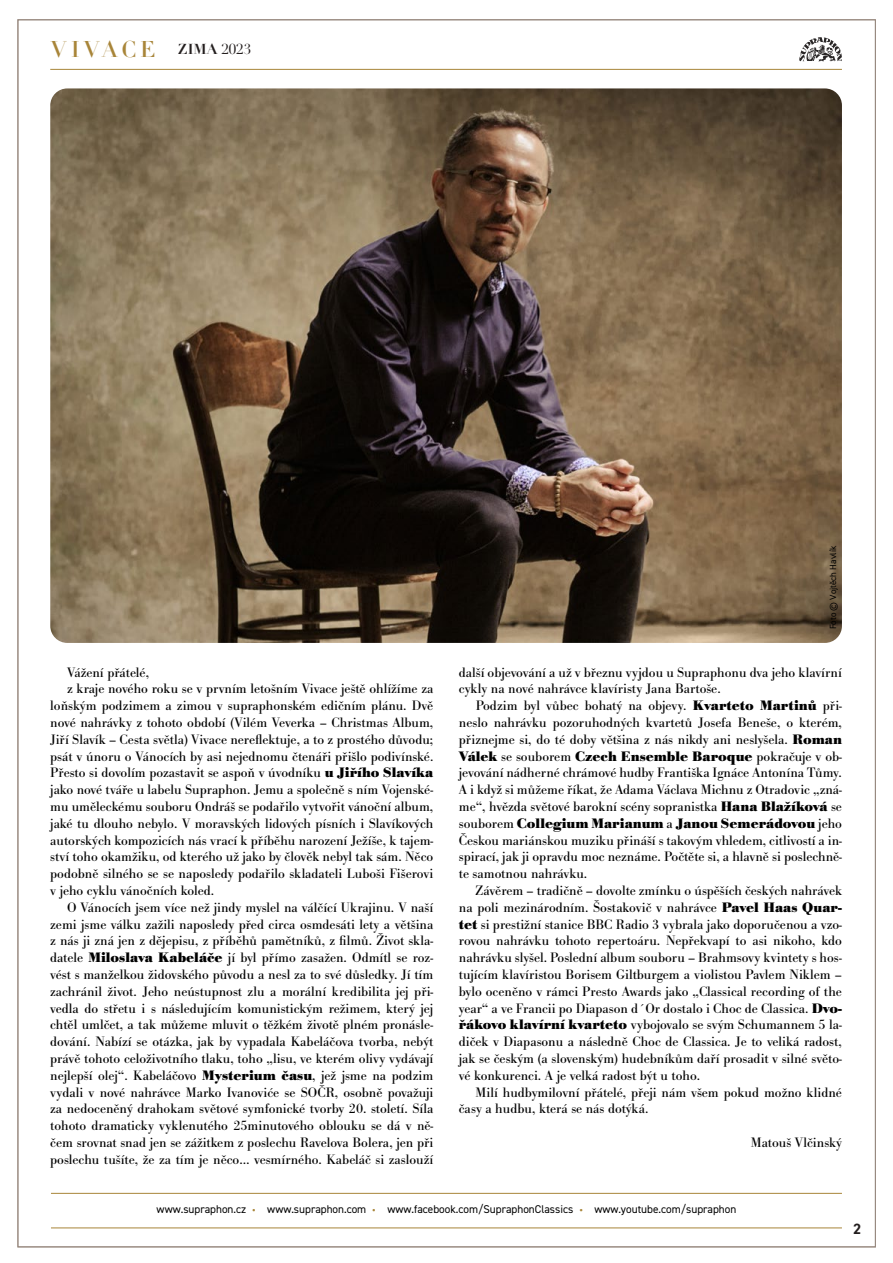
<style>
.page{position:relative;width:893px;height:1263px;background:#fff}
.page>*{position:absolute;margin:0;border:0;box-sizing:border-box;transform-origin:0 0}
.t1{font:22.5px "Didot LT Pro Headline";letter-spacing:.175em;color:#a88539}
.t2{font:700 15px "DIN2014";color:#231e1e}
.t3{font:14.25px/16.8px "Bodoni URW";color:#000}
.t4{font:11.25px "DIN2014";color:#000}
.t5{font:9px "DIN2014";color:#000}
.s1{font-family:"Didot LT Pro";font-weight:700;font-size:14.25px;color:#231e1e}
.s2{font-family:"Didot LT Pro";font-size:14.25px;color:#231e1e}
.s3{font-weight:700}
.s4{font-size:14.25px;color:#a88539}
</style>
<div class="page">
<hr style="left:50px;top:69px;width:792px;height:1px;background:#a88539">
<hr style="left:51px;top:1228px;width:791px;height:1px;background:#a88539">
<svg style="left:799px;top:37px;width:43px;height:25px"></svg>
<hr style="left:51px;top:1193px;width:791px;height:1px;background:#a88539">
<img style="left:50px;top:88px;width:792px;height:555px">
<h1 class="t1" style="left:51px;top:35px;width:202px">VIVACE <span class="s1">ZIMA</span> <span class="s2">2023</span></h1>
<p class="t5" style="left:827px;top:629px;width:85px;rotate:-90deg">Foto © Vojtěch Havlík</p>
<p class="t3" style="left:67px;top:663px;width:84px">Vážení přátelé,</p>
<p class="t3" style="left:67px;top:680px;width:368px">z kraje nového roku se v prvním letošním Vivace ještě ohlížíme za</p>
<p class="t3" style="left:50px;top:697px;width:385px">loňským podzimem a zimou v supraphonském edičním plánu. Dvě</p>
<p class="t3" style="left:50px;top:714px;width:385px">nové nahrávky z tohoto období (Vilém Veverka – Christmas Album,</p>
<p class="t3" style="left:50px;top:731px;width:385px">Jiří Slavík – Cesta světla) Vivace nereflektuje, a to z prostého důvodu;</p>
<p class="t3" style="left:50px;top:747px;width:385px">psát v únoru o Vánocích by asi nejednomu čtenáři přišlo podivínské.</p>
<p class="t3" style="left:50px;top:764px;width:385px">Přesto si dovolím pozastavit se aspoň v úvodníku <span class="s3">u Jiřího Slavíka</span></p>
<p class="t3" style="left:50px;top:781px;width:385px">jako nové tváře u labelu Supraphon. Jemu a společně s ním Vojenské-</p>
<p class="t3" style="left:50px;top:798px;width:385px">mu uměleckému souboru Ondráš se podařilo vytvořit vánoční album,</p>
<p class="t3" style="left:50px;top:815px;width:385px">jaké tu dlouho nebylo. V moravských lidových písních i Slavíkových</p>
<p class="t3" style="left:50px;top:831px;width:385px">autorských kompozicích nás vrací k příběhu narození Ježíše, k tajem-</p>
<p class="t3" style="left:50px;top:848px;width:385px">ství toho okamžiku, od kterého už jako by člověk nebyl tak sám. Něco</p>
<p class="t3" style="left:50px;top:865px;width:385px">podobně silného se se naposledy podařilo skladateli Luboši Fišerovi</p>
<p class="t3" style="left:50px;top:882px;width:166px">v jeho cyklu vánočních koled.</p>
<p class="t3" style="left:67px;top:899px;width:368px">O Vánocích jsem více než jindy myslel na válčící Ukrajinu. V naší</p>
<p class="t3" style="left:50px;top:915px;width:385px">zemi jsme válku zažili naposledy před circa osmdesáti lety a většina</p>
<p class="t3" style="left:50px;top:932px;width:385px">z nás ji zná jen z dějepisu, z příběhů pamětníků, z filmů. Život skla-</p>
<p class="t3" style="left:50px;top:949px;width:385px">datele <span class="s3">Miloslava Kabeláče</span> jí byl přímo zasažen. Odmítl se roz-</p>
<p class="t3" style="left:50px;top:966px;width:385px">vést s manželkou židovského původu a nesl za to své důsledky. Jí tím</p>
<p class="t3" style="left:50px;top:983px;width:385px">zachránil život. Jeho neústupnost zlu a morální kredibilita jej při-</p>
<p class="t3" style="left:50px;top:999px;width:385px">vedla do střetu i s následujícím komunistickým režimem, který jej</p>
<p class="t3" style="left:50px;top:1016px;width:385px">chtěl umlčet, a tak můžeme mluvit o těžkém životě plném pronásle-</p>
<p class="t3" style="left:50px;top:1033px;width:385px">dování. Nabízí se otázka, jak by vypadala Kabeláčova tvorba, nebýt</p>
<p class="t3" style="left:50px;top:1050px;width:385px">právě tohoto celoživotního tlaku, toho „lisu, ve kterém olivy vydávají</p>
<p class="t3" style="left:50px;top:1067px;width:385px">nejlepší olej“. Kabeláčovo <span class="s3">Mysterium času</span>, jež jsme na podzim</p>
<p class="t3" style="left:50px;top:1083px;width:385px">vydali v nové nahrávce Marko Ivanoviće se SOČR, osobně považuji</p>
<p class="t3" style="left:50px;top:1100px;width:385px">za nedoceněný drahokam světové symfonické tvorby 20. století. Síla</p>
<p class="t3" style="left:50px;top:1117px;width:385px">tohoto dramaticky vyklenutého 25minutového oblouku se dá v ně-</p>
<p class="t3" style="left:50px;top:1134px;width:385px">čem srovnat snad jen se zážitkem z poslechu Ravelova Bolera, jen při</p>
<p class="t3" style="left:50px;top:1151px;width:385px">poslechu tušíte, že za tím je něco… vesmírného. Kabeláč si zaslouží</p>
<p class="t3" style="left:459px;top:663px;width:385px">další objevování a už v březnu vyjdou u Supraphonu dva jeho klavírní cykly na nové nahrávce klavíristy Jana Bartoše.</p>
<p class="t3" style="left:459px;top:697px;width:385px;text-align:justify;text-indent:17px">Podzim byl vůbec bohatý na objevy. <span class="s3">Kvarteto Martinů</span> při&shy;neslo nahrávku pozoruhodných kvartetů Josefa Beneše, o kterém, přiznejme si, do té doby většina z nás nikdy ani neslyšela. <span class="s3">Roman Válek</span> se souborem <span class="s3">Czech Ensemble Baroque</span> pokračuje v ob&shy;jevování nádherné chrámové hudby Františka Ignáce Antonína Tůmy.<br>A i když si můžeme říkat, že Adama Václava Michnu z Otradovic „zná&shy;me“, hvězda světové barokní scény sopranistka <span class="s3">Hana Blažíková</span> se souborem <span class="s3">Collegium Marianum</span> a <span class="s3">Janou Semerádovou</span> jeho Českou mariánskou muziku přináší s takovým vhledem, citlivostí a in&shy;spirací, jak ji opravdu moc neznáme. Počtěte si, a hlavně si poslechně&shy;te samotnou nahrávku.</p>
<p class="t3" style="left:459px;top:882px;width:385px;text-align:justify;text-indent:17px">Závěrem – tradičně – dovolte zmínku o úspěších českých nahrávek na poli mezinárodním. Šostakovič v nahrávce <span class="s3">Pavel Haas Quar&shy;tet</span> si prestižní stanice BBC Radio 3 vybrala jako doporučenou a vzo&shy;rovou nahrávku tohoto repertoáru. Nepřekvapí to asi nikoho, kdo nahrávku slyšel. Poslední album souboru – Brahmsovy kvintety s hos&shy;tujícím klavíristou Borisem Giltburgem a violistou Pavlem Niklem – bylo oceněno v rámci Presto Awards jako „Classical recording of the year“ a ve Francii po Diapason d´Or dostalo i Choc de Classica. <span class="s3">Dvo&shy;řákovo klavírní kvarteto</span> vybojovalo se svým Schumannem 5 la&shy;diček v Diapasonu a následně Choc de Classica. Je to veliká radost, jak se českým (a slovenským) hudebníkům daří prosadit v silné světo&shy;vé konkurenci. A je velká radost být u toho.</p>
<p class="t3" style="left:459px;top:1084px;width:385px;text-indent:17px">Milí hudbymilovní přátelé, přeji nám všem pokud možno klidné časy a hudbu, která se nás dotýká.</p>
<p class="t3" style="left:751px;top:1134px;width:93px">Matouš Vlčinský</p>
<p class="t4" style="left:157px;top:1202px;width:581px">www.supraphon.cz <span class="s4">•</span> www.supraphon.com <span class="s4">•</span> www.facebook.com/SupraphonClassics <span class="s4">•</span> www.youtube.com/supraphon</p>
<p class="t2" style="left:853px;top:1218px;width:10px">2</p>
</div>
